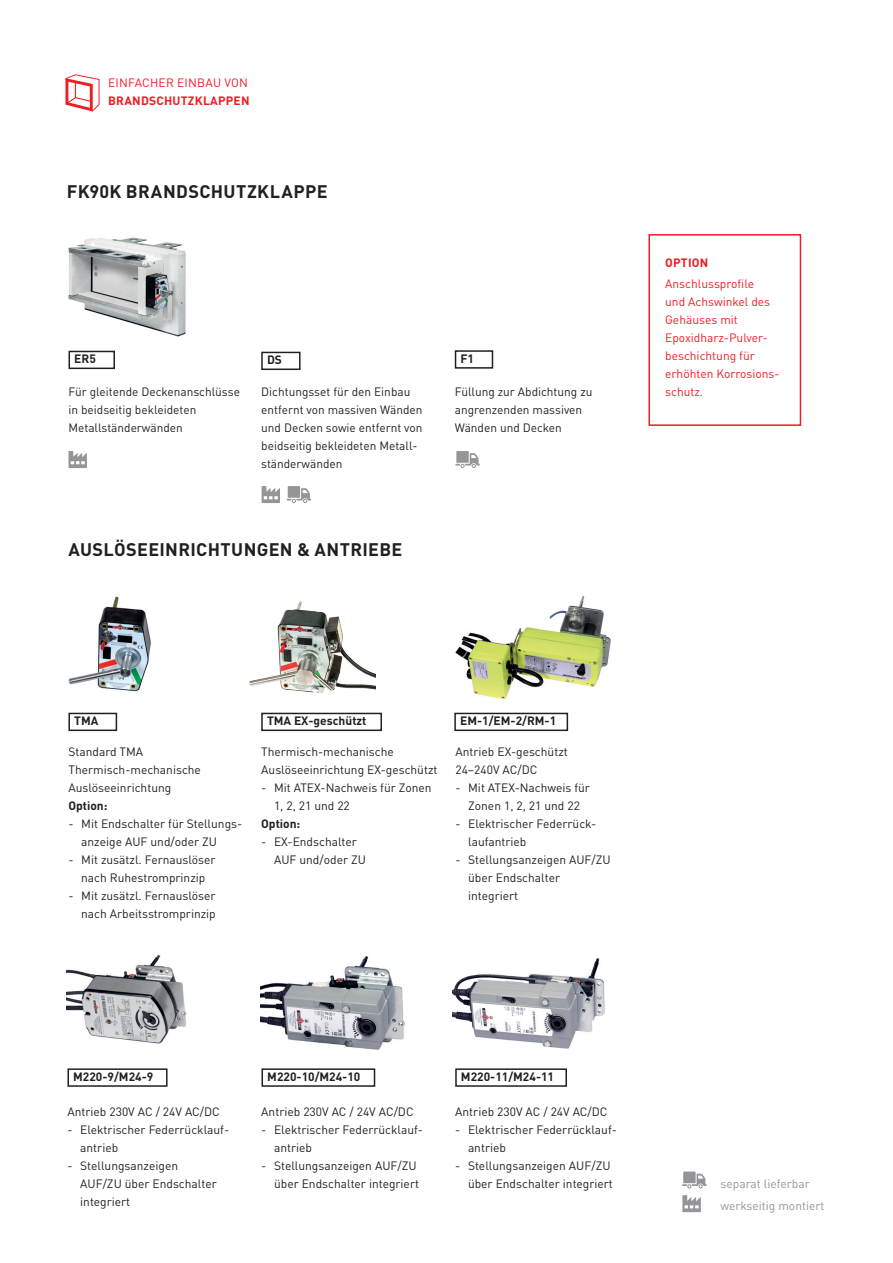
<style>
.page{position:relative;width:893px;height:1263px;background:#fff}
.page>*{position:absolute;margin:0;border:0;box-sizing:border-box;transform-origin:0 0}
.t1{font:700 18px "DIN Pro";letter-spacing:.02em;color:#231f20}
.t2{font:12px/18px "DIN Pro";color:#231f20}
.t3{font:12px/18px "DIN Pro";color:#ee1d23}
.t4{font:700 12px "DIN Pro";color:#231f20}
.t5{font:12px "DIN Pro";color:#939598}
.t6{font:700 12px "DIN Pro";letter-spacing:.02em;color:#ee1d23}
.t7{font:12px "DIN Pro";letter-spacing:.02em;color:#ee1d23}
</style>
<div class="page">
<img style="left:68px;top:237px;width:118px;height:100px">
<div style="left:69px;top:351px;width:46px;height:18px;border:2px solid #231f20"></div>
<div style="left:261px;top:352px;width:40px;height:18px;border:2px solid #231f20"></div>
<div style="left:455px;top:350px;width:38px;height:19px;border:2px solid #231f20"></div>
<svg style="left:65px;top:74px;width:34px;height:38px"></svg>
<img style="left:68px;top:596px;width:83px;height:96px">
<img style="left:249px;top:601px;width:126px;height:92px">
<img style="left:67px;top:954px;width:120px;height:90px">
<img style="left:455px;top:596px;width:156px;height:104px">
<img style="left:261px;top:956px;width:144px;height:94px">
<img style="left:453px;top:958px;width:152px;height:91px">
<div style="left:648px;top:234px;width:153px;height:192px;border:2px solid #ee1d23"></div>
<svg style="left:682px;top:1195px;width:19px;height:17px"></svg>
<svg style="left:682px;top:1171px;width:25px;height:17px"></svg>
<svg style="left:262px;top:486px;width:18px;height:17px"></svg>
<svg style="left:69px;top:451px;width:18px;height:17px"></svg>
<svg style="left:287px;top:486px;width:24px;height:17px"></svg>
<svg style="left:455px;top:451px;width:25px;height:17px"></svg>
<div style="left:68px;top:713px;width:49px;height:18px;border:2px solid #231f20"></div>
<div style="left:454px;top:713px;width:114px;height:18px;border:2px solid #231f20"></div>
<div style="left:261px;top:713px;width:121px;height:18px;border:2px solid #231f20"></div>
<div style="left:67px;top:1068px;width:101px;height:19px;border:2px solid #231f20"></div>
<div style="left:261px;top:1068px;width:114px;height:19px;border:2px solid #231f20"></div>
<div style="left:455px;top:1068px;width:112px;height:19px;border:2px solid #231f20"></div>
<p class="t7" style="left:108px;top:73px;width:141px">EINFACHER EINBAU VON</p>
<p class="t6" style="left:108px;top:90px;width:143px">BRANDSCHUTZKLAPPEN</p>
<h1 class="t1" style="left:67px;top:176px;width:262px">FK90K BRANDSCHUTZKLAPPE</h1>
<p class="t4" style="left:74px;top:349px;width:23px">ER5</p>
<p class="t4" style="left:267px;top:350px;width:16px">DS</p>
<p class="t4" style="left:460px;top:348px;width:15px">F1</p>
<p class="t2" style="left:69px;top:381px;width:173px">Für gleitende Deckenanschlüsse in beidseitig bekleideten<br>Metallständerwänden</p>
<p class="t2" style="left:261px;top:381px;width:163px">Dichtungsset für den Einbau entfernt von massiven Wänden und Decken sowie entfernt von beidseitig bekleideten Metall&shy;ständerwänden</p>
<p class="t2" style="left:455px;top:381px;width:139px">Füllung zur Abdichtung zu angrenzenden massiven<br>Wänden und Decken</p>
<h1 class="t1" style="left:69px;top:535px;width:335px">AUSLÖSEEINRICHTUNGEN &amp; ANTRIEBE</h1>
<p class="t6" style="left:665px;top:253px;width:45px">OPTION</p>
<p class="t3" style="left:665px;top:273px;width:116px">Anschlussprofile<br>und Achswinkel des<br>Gehäuses mit<br>Epoxidharz-Pulver&shy;beschichtung für erhöhten Korrosions&shy;schutz.</p>
<p class="t4" style="left:74px;top:711px;width:26px">TMA</p>
<p class="t4" style="left:267px;top:711px;width:101px">TMA EX-geschützt</p>
<p class="t4" style="left:460px;top:711px;width:98px">EM-1/EM-2/RM-1</p>
<p class="t2" style="left:68px;top:741px;width:134px">Standard TMA<br>Thermisch-mechanische<br>Auslöseeinrichtung</p>
<p class="t4" style="left:68px;top:796px;width:41px">Option:</p>
<p class="t2" style="left:81px;top:813px;width:163px;text-indent:-13px">- Mit Endschalter für Stellungs&shy;anzeige AUF und/oder ZU</p>
<p class="t2" style="left:68px;top:849px;width:149px;text-align:center">- Mit zusätzl. Fernauslöser nach Ruhestromprinzip</p>
<p class="t2" style="left:68px;top:885px;width:149px;text-align:right">- Mit zusätzl. Fernauslöser nach Arbeitsstromprinzip</p>
<p class="t2" style="left:261px;top:741px;width:178px">Thermisch-mechanische<br>Auslöseeinrichtung EX-geschützt</p>
<p class="t2" style="left:274px;top:777px;width:159px;text-indent:-13px">- Mit ATEX-Nachweis für Zonen<br>1, 2, 21 und 22</p>
<p class="t4" style="left:261px;top:814px;width:41px">Option:</p>
<p class="t2" style="left:274px;top:831px;width:93px;text-indent:-13px">- EX-Endschalter<br>AUF und/oder ZU</p>
<p class="t2" style="left:455px;top:741px;width:114px">Antrieb EX-geschützt<br>24–240V AC/DC</p>
<p class="t2" style="left:455px;top:777px;width:136px;text-align:center">- Mit ATEX-Nachweis für<br>Zonen 1, 2, 21 und 22</p>
<p class="t2" style="left:468px;top:813px;width:130px;text-indent:-13px">- Elektrischer Federrück&shy;laufantrieb</p>
<p class="t2" style="left:468px;top:849px;width:144px;text-indent:-13px">- Stellungsanzeigen AUF/ZU über Endschalter integriert</p>
<p class="t4" style="left:73px;top:1067px;width:82px">M220-9/M24-9</p>
<p class="t4" style="left:267px;top:1067px;width:95px">M220-10/M24-10</p>
<p class="t4" style="left:461px;top:1067px;width:95px">M220-11/M24-11</p>
<p class="t2" style="left:67px;top:1101px;width:154px">Antrieb 230V AC / 24V AC/DC</p>
<p class="t2" style="left:80px;top:1119px;width:150px;text-indent:-13px">- Elektrischer Federrücklauf&shy;antrieb</p>
<p class="t2" style="left:80px;top:1155px;width:138px;text-indent:-13px">- Stellungsanzeigen<br>AUF/ZU über Endschalter integriert</p>
<p class="t2" style="left:261px;top:1101px;width:154px">Antrieb 230V AC / 24V AC/DC</p>
<p class="t2" style="left:274px;top:1119px;width:150px;text-indent:-13px">- Elektrischer Federrücklauf&shy;antrieb</p>
<p class="t2" style="left:261px;top:1155px;width:159px;text-align:right">- Stellungsanzeigen AUF/ZU über Endschalter integriert</p>
<p class="t2" style="left:455px;top:1101px;width:154px">Antrieb 230V AC / 24V AC/DC</p>
<p class="t2" style="left:468px;top:1119px;width:150px;text-indent:-13px">- Elektrischer Federrücklauf&shy;antrieb</p>
<p class="t2" style="left:455px;top:1155px;width:159px;text-align:right">- Stellungsanzeigen AUF/ZU über Endschalter integriert</p>
<p class="t5" style="left:720px;top:1174px;width:91px">separat lieferbar</p>
<p class="t5" style="left:720px;top:1196px;width:105px">werkseitig montiert</p>
</div>
